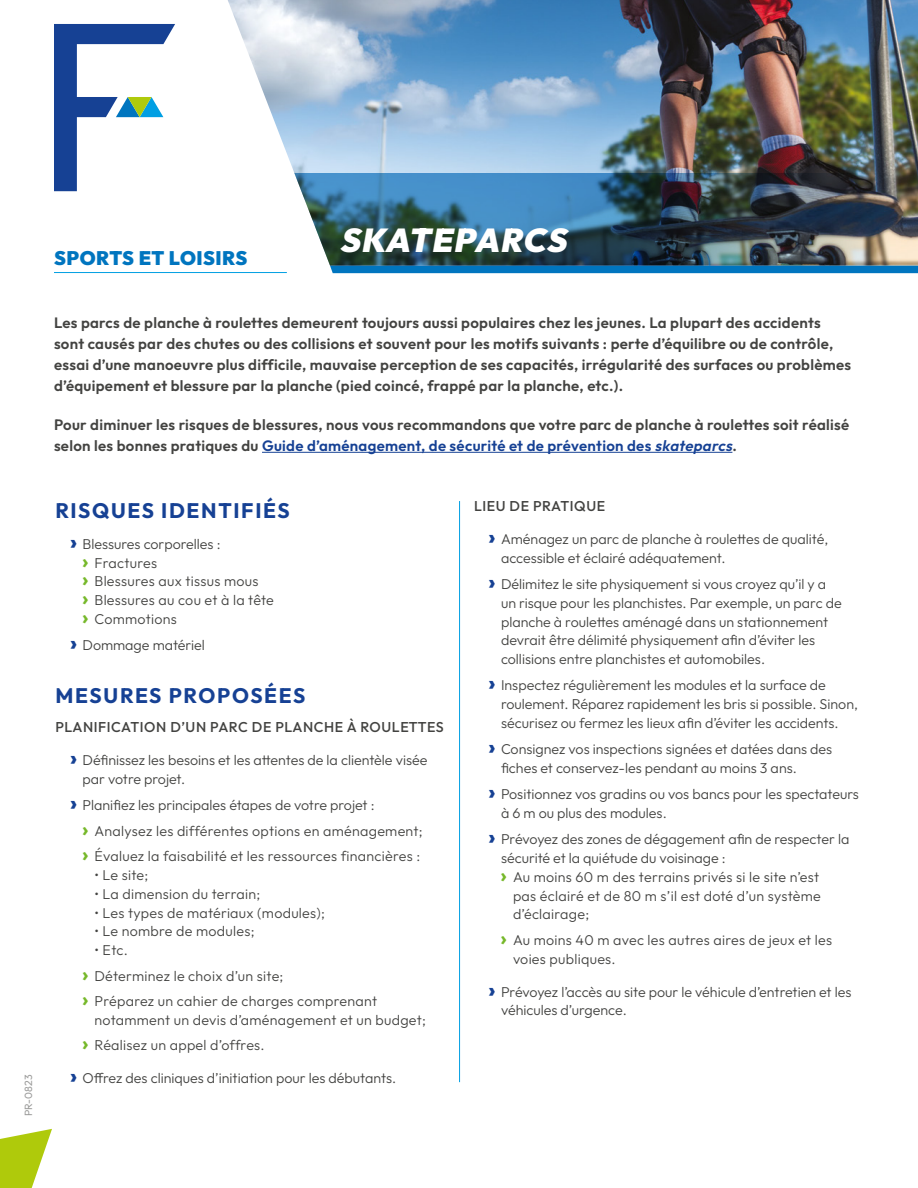
<style>
.page{position:relative;width:918px;height:1188px;background:#fff}
.page>*{position:absolute;margin:0;border:0;box-sizing:border-box;transform-origin:0 0}
.t1{font:italic 900 33px "Outfit";color:#fff}
.t2{font:700 21px "Outfit";letter-spacing:.08em;color:#164194}
.t3{font:900 19.5px "Outfit";letter-spacing:.025em;color:#0075bf}
.t4{font:600 15px/21px "Outfit";letter-spacing:.02em;color:#434341}
.t5{font:300 14.25px/18.8px "Outfit";color:#434341}
.t6{font:300 14.25px/18.8px "Outfit";letter-spacing:.02em;color:#434341}
.t7{font:500 14.25px "Outfit";letter-spacing:.04em;color:#434341}
.t8{font:10.5px "Outfit";letter-spacing:-.005em;color:#9d9d9c}
.s1{color:#164194}
.s2{font-style:italic;color:#164194}
.s3{font-weight:900;font-size:21px;color:#164194}
.s4{font-family:"Gotham Narrow";font-weight:900;font-size:18px;color:#76b82a}
</style>
<div class="page">
<svg style="left:0;top:1129px;width:52px;height:59px"></svg>
<img style="left:228px;top:0;width:690px;height:174px">
<div style="left:330px;top:266px;width:588px;height:7px;background:#0075bf"></div>
<svg style="left:54px;top:24px;width:121px;height:167px"></svg>
<img style="left:294px;top:174px;width:624px;height:92px">
<hr style="left:54px;top:272px;width:233px;height:1px;background:#009fe3">
<hr style="left:262px;top:452px;width:470px;height:1px;background:#164194">
<hr style="left:459px;top:501px;width:1px;height:581px;background:#009fe3">
<p class="t8" style="left:23px;top:1116px;width:43px;rotate:-90deg">PR-0823</p>
<h3 class="t3" style="left:54px;top:247px;width:195px">SPORTS ET LOISIRS</h3>
<h1 class="t1" style="left:340px;top:222px;width:234px">SKATEPARCS</h1>
<p class="t4" style="left:54px;top:312px;width:799px">Les parcs de planche à roulettes demeurent toujours aussi populaires chez les jeunes. La plupart des accidents sont causés par des chutes ou des collisions et souvent pour les motifs suivants : perte d’équilibre ou de contrôle, essai d’une manoeuvre plus difficile, mauvaise perception de ses capacités, irrégularité des surfaces ou problèmes d’équipement et blessure par la planche (pied coincé, frappé par la planche, etc.).</p>
<p class="t4" style="left:54px;top:414px;width:797px">Pour diminuer les risques de blessures, nous vous recommandons que votre parc de planche à roulettes soit réalisé selon les bonnes pratiques du <span class="s1">Guide d’aménagement, de sécurité et de prévention des</span> <span class="s2">skateparcs</span>.</p>
<h2 class="t2" style="left:56px;top:498px;width:236px">RISQUES IDENTIFIÉS</h2>
<p class="t6" style="left:82px;top:534px;width:193px;text-indent:-12px"><span class="s3">›</span> Blessures corporelles :<br><span class="s4">›</span> Fractures<br><span class="s4">›</span> Blessures aux tissus mous<br><span class="s4">›</span> Blessures au cou et à la tête <span class="s4">›</span> Commotions</p>
<p class="t5" style="left:70px;top:636px;width:136px"><span class="s3">›</span> Dommage matériel</p>
<h2 class="t2" style="left:56px;top:683px;width:251px">MESURES PROPOSÉES</h2>
<p class="t7" style="left:56px;top:719px;width:390px">PLANIFICATION D’UN PARC DE PLANCHE À ROULETTES</p>
<p class="t5" style="left:82px;top:751px;width:346px;text-indent:-12px"><span class="s3">›</span> Définissez les besoins et les attentes de la clientèle visée par votre projet.</p>
<p class="t6" style="left:82px;top:792px;width:342px;line-height:25.5px;text-indent:-12px"><span class="s3">›</span> Planifiez les principales étapes de votre projet :<br><span class="s4">›</span> Analysez les différentes options en aménagement; <span class="s4">›</span> Évaluez la faisabilité et les ressources financières :</p>
<p class="t5" style="left:94px;top:866px;width:55px">• Le site;</p>
<p class="t6" style="left:94px;top:884px;width:167px">• La dimension du terrain;</p>
<p class="t6" style="left:94px;top:903px;width:232px">• Les types de matériaux (modules);</p>
<p class="t6" style="left:94px;top:922px;width:162px">• Le nombre de modules;</p>
<p class="t6" style="left:82px;top:937px;width:296px;line-height:25.5px;text-indent:12px">• Etc.<br><span class="s4">›</span> Déterminez le choix d’un site;<br><span class="s4">›</span> Préparez un cahier de charges comprenant</p>
<p class="t6" style="left:82px;top:1007px;width:345px;line-height:25.5px;text-indent:12px">notamment un devis d’aménagement et un budget; <span class="s4">›</span> Réalisez un appel d’offres.</p>
<p class="t5" style="left:70px;top:1069px;width:327px"><span class="s3">›</span> Offrez des cliniques d’initiation pour les débutants.</p>
<p class="t7" style="left:474px;top:498px;width:133px">LIEU DE PRATIQUE</p>
<p class="t5" style="left:501px;top:530px;width:329px;text-indent:-12px"><span class="s3">›</span> Aménagez un parc de planche à roulettes de qualité, accessible et éclairé adéquatement.</p>
<p class="t5" style="left:501px;top:575px;width:342px;text-indent:-12px"><span class="s3">›</span> Délimitez le site physiquement si vous croyez qu’il y a un risque pour les planchistes. Par exemple, un parc de planche à roulettes aménagé dans un stationnement devrait être délimité physiquement afin d’éviter les collisions entre planchistes et automobiles.</p>
<p class="t5" style="left:501px;top:676px;width:359px;text-indent:-12px"><span class="s3">›</span> Inspectez régulièrement les modules et la surface de roulement. Réparez rapidement les bris si possible. Sinon, sécurisez ou fermez les lieux afin d’éviter les accidents.</p>
<p class="t5" style="left:501px;top:740px;width:333px;text-indent:-12px"><span class="s3">›</span> Consignez vos inspections signées et datées dans des fiches et conservez-les pendant au moins 3 ans.</p>
<p class="t5" style="left:501px;top:785px;width:359px;text-indent:-12px"><span class="s3">›</span> Positionnez vos gradins ou vos bancs pour les spectateurs à 6 m ou plus des modules.</p>
<p class="t5" style="left:489px;top:830px;width:362px"><span class="s3">›</span> Prévoyez des zones de dégagement afin de respecter la</p>
<p class="t5" style="left:501px;top:849px;width:226px">sécurité et la quiétude du voisinage :</p>
<p class="t6" style="left:501px;top:867px;width:320px"><span class="s4">›</span> Au moins 60 m des terrains privés si le site n’est</p>
<p class="t6" style="left:513px;top:886px;width:309px">pas éclairé et de 80 m s’il est doté d’un système</p>
<p class="t6" style="left:513px;top:905px;width:78px">d’éclairage;</p>
<p class="t6" style="left:513px;top:930px;width:321px;text-indent:-12px"><span class="s4">›</span> Au moins 40 m avec les autres aires de jeux et les voies publiques.</p>
<p class="t5" style="left:501px;top:982px;width:352px;text-indent:-12px"><span class="s3">›</span> Prévoyez l’accès au site pour le véhicule d’entretien et les véhicules d’urgence.</p>
</div>
